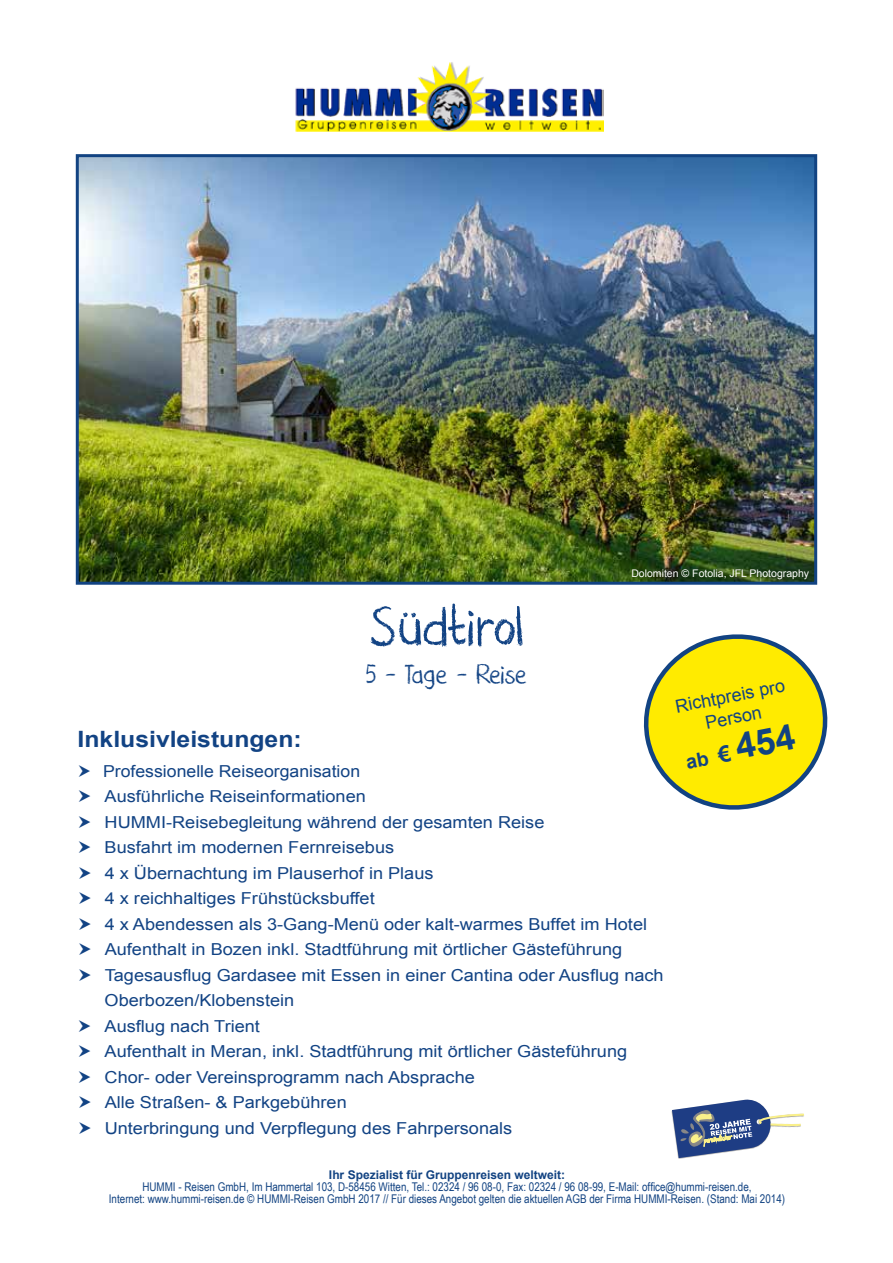
<style>
.page{position:relative;width:893px;height:1263px;background:#fff}
.page>*{position:absolute;margin:0;border:0;box-sizing:border-box;transform-origin:0 0}
.t1{font:63px "DK Nouveau Crayon";letter-spacing:-.04em;color:#124384}
.t2{font:700 36px "Arial";color:#124382}
.t3{font:31.5px "DK Nouveau Crayon";letter-spacing:-.03em;color:#124384}
.t4{font:700 22.5px "Arial";color:#124384;scale:1.1 1}
.t5{font:18px/21.6px "Arial";color:#124382;text-align:center}
.t6{font:16.5px/25.5px "Arial";color:#124384;scale:1.07 1}
.t7{font:12px/12px "Arial Narrow";color:#124382;text-align:center}
.t8{font:700 12px "Arial";color:#124382}
.t9{font:10.5px "Arial";color:#fff}
.s1{font-size:19.5px}
.s2{font-size:22.5px}
</style>
<div class="page">
<img style="left:295px;top:62px;width:308px;height:70px">
<img style="left:80px;top:158px;width:733px;height:423px">
<div style="left:76px;top:154px;width:741px;height:431px;border:3px solid #124382"></div>
<svg style="left:643px;top:634px;width:185px;height:176px"></svg>
<svg style="left:672px;top:1099px;width:132px;height:59px"></svg>
<p class="t9" style="left:631px;top:567px;width:179px">Dolomiten © Fotolia, JFL Photography</p>
<h1 class="t1" style="left:368px;top:595px;width:157px">Südtirol</h1>
<h3 class="t3" style="left:365px;top:658px;width:164px">5 - Tage - Reise</h3>
<h3 class="t4" style="left:78px;top:724px;width:205px">Inklusivleistungen:</h3>
<p class="t6" style="left:103px;top:758px;width:525px">Professionelle Reiseorganisation<br>Ausführliche Reiseinformationen<br>HUMMI-Reisebegleitung während der gesamten Reise<br>Busfahrt im modernen Fernreisebus<br>4 x Übernachtung im Plauserhof in Plaus<br>4 x reichhaltiges Frühstücksbuffet<br>4 x Abendessen als 3-Gang-Menü oder kalt-warmes Buffet im Hotel Aufenthalt in Bozen inkl. Stadtführung mit örtlicher Gästeführung Tagesausflug Gardasee mit Essen in einer Cantina oder Ausflug nach Oberbozen/Klobenstein<br>Ausflug nach Trient<br>Aufenthalt in Meran, inkl. Stadtführung mit örtlicher Gästeführung Chor- oder Vereinsprogramm nach Absprache<br>Alle Straßen- &amp; Parkgebühren<br>Unterbringung und Verpflegung des Fahrpersonals</p>
<p class="t5" style="left:674px;top:696px;width:113px;rotate:-11deg">Richtpreis pro<br>Person</p>
<h2 class="t2" style="left:681px;top:733px;width:113px;rotate:-11deg"><span class="s1">ab</span> <span class="s2">€</span> 454</h2>
<p class="t8" style="left:329px;top:1167px;width:238px">Ihr Spezialist für Gruppenreisen weltweit:</p>
<p class="t7" style="left:109px;top:1180px;width:678px">HUMMI - Reisen GmbH, Im Hammertal 103, D-58456 Witten, Tel.: 02324 / 96 08-0, Fax: 02324 / 96 08-99, E-Mail: office@hummi-reisen.de,<br>Internet: www.hummi-reisen.de © HUMMI-Reisen GmbH 2017 // Für dieses Angebot gelten die aktuellen AGB der Firma HUMMI-Reisen. (Stand: Mai 2014)</p>
</div>
